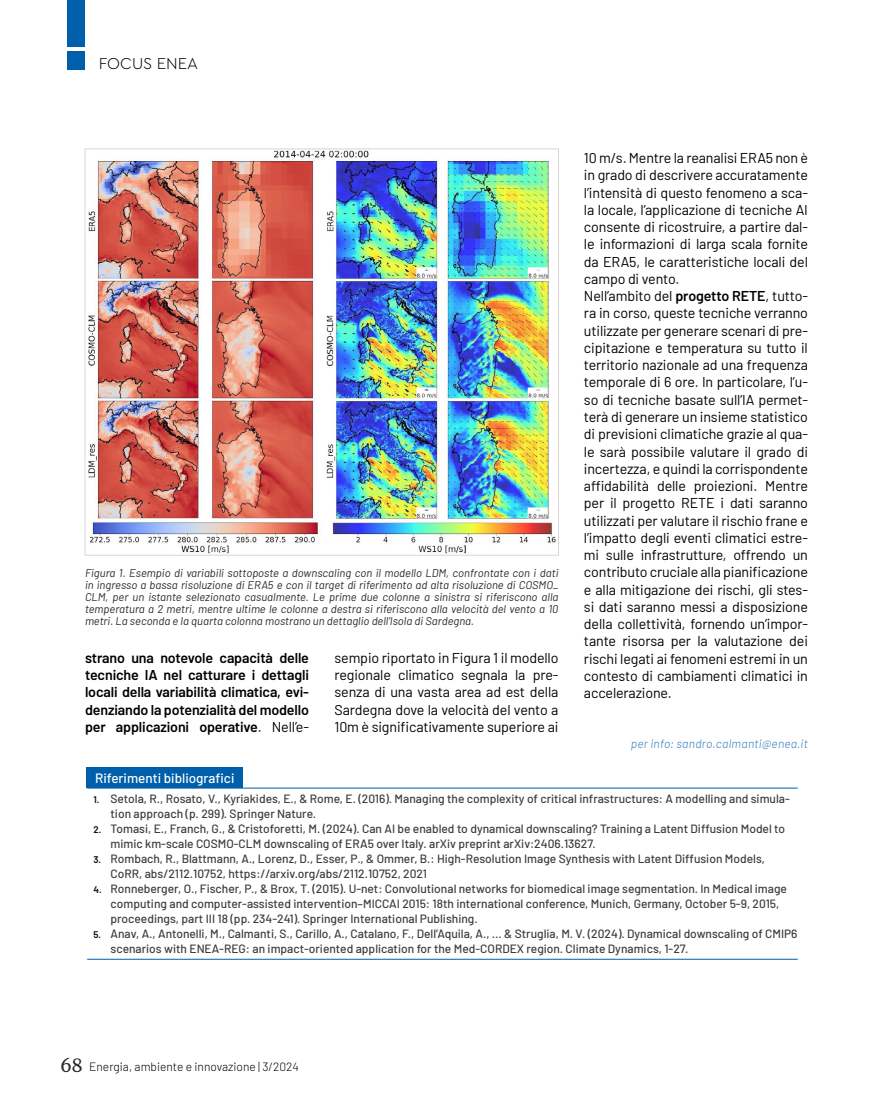
<style>
.page{position:relative;width:893px;height:1106px;background:#fff}
.page>*{position:absolute;margin:0;border:0;box-sizing:border-box;transform-origin:0 0}
.t1{font:300 16.5px "Cera Pro";color:#000}
.par_3c_normale{font:14.25px/17.2px "Barlow";letter-spacing:-.01em;color:#000;text-align:justify}
.par_3c_normale-2{font:600 14.25px/17.2px "Barlow";letter-spacing:-.01em;color:#000;text-align:justify}
.box_titolo_referenze_FOC{font:500 13.5px "Barlow";color:#fff}
.box_refer_numeri_FOC{font:500 12px/15px "Barlow";color:#3c3c3b}
.t2{font:300 12px "Barlow";color:#000}
.Focus_per_info{font:italic 300 12px "Barlow";letter-spacing:.02em;color:#2f79bc}
.figure_caption{font:italic 11.25px/12px "Barlow";color:#282827;text-align:justify}
.s1{font-weight:400}
.s2{font-weight:600}
.s3{font-weight:600;font-size:9.6px;color:#0b0700}
.s4{font-family:"Merriweather";font-weight:400;font-size:18px;color:#282827}
</style>
<div class="page">
<div style="left:68px;top:0;width:17px;height:47px;background:#005faa"></div>
<div style="left:68px;top:51px;width:17px;height:19px;background:#005faa"></div>
<div style="left:87px;top:767px;width:156px;height:21px;background:#005faa"></div>
<hr style="left:87px;top:787px;width:711px;height:1px;background:#005faa">
<hr style="left:87px;top:958px;width:711px;height:1px;background:#005faa">
<img style="left:88px;top:150px;width:468px;height:403px">
<p class="t1" style="left:99px;top:53px;width:101px">FOCUS ENEA</p>
<h3 class="figure_caption" style="left:85px;top:565px;width:475px">Figura 1. Esempio di variabili sottoposte a downscaling con il modello LDM, confrontate con i dati in ingresso a bassa risoluzione di ERA5 e con il target di riferimento ad alta risoluzione di COSMO_ CLM, per un istante selezionato casualmente. Le prime due colonne a sinistra si riferiscono alla temperatura a 2 metri, mentre ultime le colonne a destra si riferiscono alla velocità del vento a 10 metri. La seconda e la quarta colonna mostrano un dettaglio dell'Isola di Sardegna.</h3>
<p class="par_3c_normale-2" style="left:85px;top:648px;width:225px">strano una notevole capacità delle tecniche IA nel catturare i dettagli locali della variabilità climatica, evi&shy;denziando la potenzialità del modello per applicazioni operative<span class="s1">. Nell’e-</span></p>
<p class="par_3c_normale" style="left:334px;top:648px;width:225px">sempio riportato in Figura 1 il modello regionale climatico segnala la pre&shy;senza di una vasta area ad est della Sardegna dove la velocità del vento a 10m è significativamente superiore ai</p>
<p class="par_3c_normale" style="left:584px;top:148px;width:225px">10 m/s. Mentre la reanalisi ERA5 non è in grado di descrivere accuratamente l’intensità di questo fenomeno a sca&shy;la locale, l’applicazione di tecniche AI consente di ricostruire, a partire dal&shy;le informazioni di larga scala fornite da ERA5, le caratteristiche locali del campo di vento.</p>
<p class="par_3c_normale" style="left:584px;top:286px;width:225px">Nell’ambito del <span class="s2">progetto RETE</span>, tutto&shy;ra in corso, queste tecniche verranno utilizzate per generare scenari di pre&shy;cipitazione e temperatura su tutto il territorio nazionale ad una frequenza temporale di 6 ore. In particolare, l’u&shy;so di tecniche basate sull’IA permet&shy;terà di generare un insieme statistico di previsioni climatiche grazie al qua&shy;le sarà possibile valutare il grado di incertezza, e quindi la corrispondente affidabilità delle proiezioni. Mentre per il progetto RETE i dati saranno utilizzati per valutare il rischio frane e l’impatto degli eventi climatici estre&shy;mi sulle infrastrutture, offrendo un contributo cruciale alla pianificazione e alla mitigazione dei rischi, gli stes&shy;si dati saranno messi a disposizione della collettività, fornendo un’impor&shy;tante risorsa per la valutazione dei rischi legati ai fenomeni estremi in un contesto di cambiamenti climatici in accelerazione.</p>
<p class="Focus_per_info" style="left:631px;top:735px;width:179px">per info: sandro.calmanti@enea.it</p>
<h1 class="box_titolo_referenze_FOC" style="left:95px;top:768px;width:141px">Riferimenti bibliografici</h1>
<h1 class="box_refer_numeri_FOC" style="left:111px;top:789px;width:681px;text-indent:-17px"><span class="s3">1.</span> Setola, R., Rosato, V., Kyriakides, E., &amp; Rome, E. (2016). Managing the complexity of critical infrastructures: A modelling and simula&shy;tion approach (p. 299). Springer Nature.</h1>
<h1 class="box_refer_numeri_FOC" style="left:111px;top:819px;width:676px;text-indent:-17px"><span class="s3">2.</span> Tomasi, E., Franch, G., &amp; Cristoforetti, M. (2024). Can AI be enabled to dynamical downscaling? Training a Latent Diffusion Model to mimic km-scale COSMO-CLM downscaling of ERA5 over Italy. arXiv preprint arXiv:2406.13627.</h1>
<h1 class="box_refer_numeri_FOC" style="left:111px;top:849px;width:656px;text-indent:-17px"><span class="s3">3.</span> Rombach, R., Blattmann, A., Lorenz, D., Esser, P., &amp; Ommer, B.: High-Resolution Image Synthesis with Latent Diffusion Models,<br>CoRR, abs/2112.10752, https://arxiv.org/abs/2112.10752, 2021</h1>
<h1 class="box_refer_numeri_FOC" style="left:111px;top:879px;width:678px;text-indent:-17px"><span class="s3">4.</span> Ronneberger, O., Fischer, P., &amp; Brox, T. (2015). U-net: Convolutional networks for biomedical image segmentation. In Medical image computing and computer-assisted intervention–MICCAI 2015: 18th international conference, Munich, Germany, October 5-9, 2015, proceedings, part III 18 (pp. 234-241). Springer International Publishing.</h1>
<h1 class="box_refer_numeri_FOC" style="left:111px;top:924px;width:688px;text-indent:-17px"><span class="s3">5.</span> Anav, A., Antonelli, M., Calmanti, S., Carillo, A., Catalano, F., Dell’Aquila, A., ... &amp; Struglia, M. V. (2024). Dynamical downscaling of CMIP6 scenarios with ENEA-REG: an impact-oriented application for the Med-CORDEX region. Climate Dynamics, 1-27.</h1>
<p class="t2" style="left:60px;top:1058px;width:240px"><span class="s4">68</span> Energia, ambiente e innovazione | 3/2024</p>
</div>
